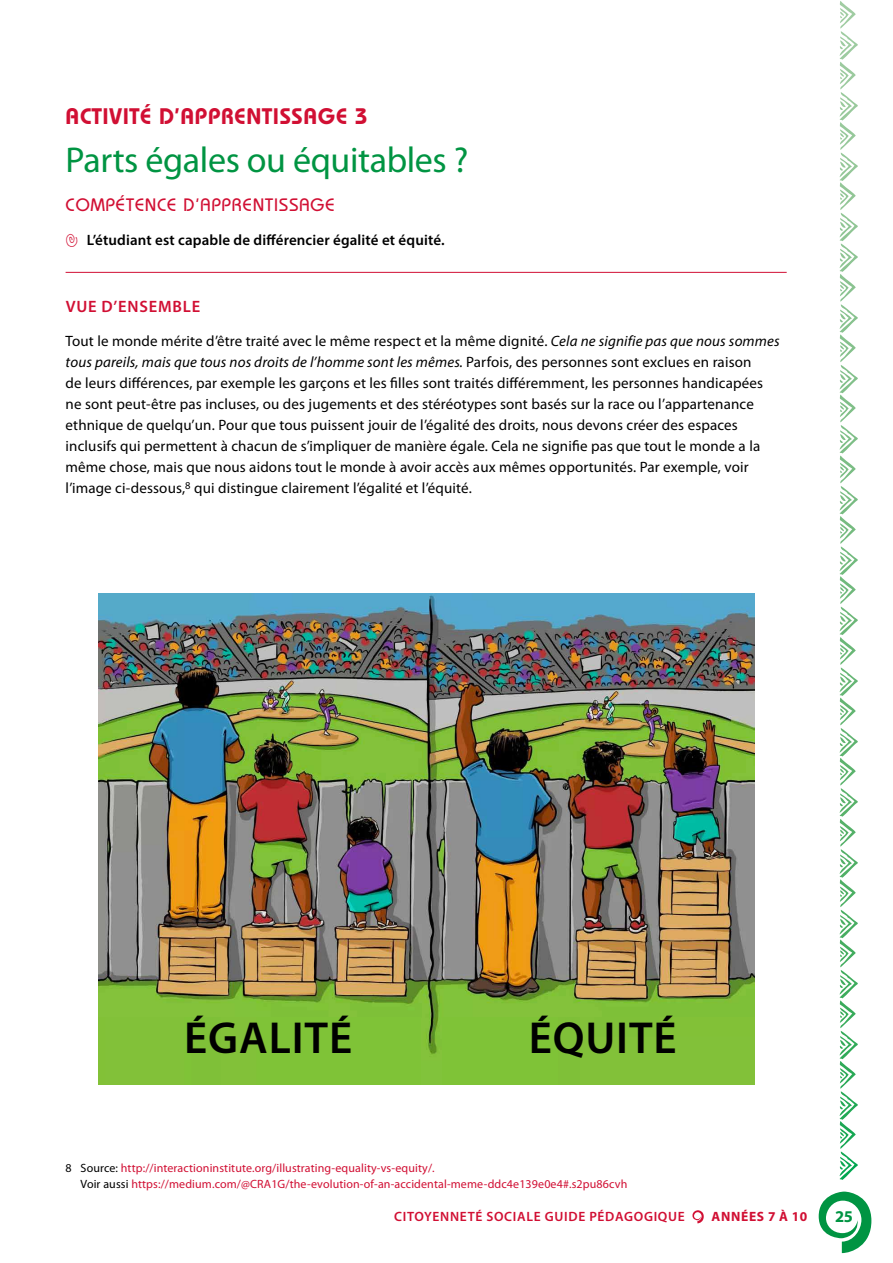
<style>
.page{position:relative;width:893px;height:1263px;background:#fff}
.page>*{position:absolute;margin:0;border:0;box-sizing:border-box;transform-origin:0 0}
.t1{font:600 45px "Myriad Pro";letter-spacing:.02em;color:#000}
.t2{font:36px "Myriad Pro";letter-spacing:-.01em;color:#009442}
.t3{font:600 22.5px "Bauhaus";letter-spacing:.03em;color:#d10f33}
.t4{font:500 18px "Bauhaus";letter-spacing:.06em;color:#d10f33}
.t5{font:600 16.5px "Myriad Pro";letter-spacing:.05em;color:#d10f33}
.t6{font:700 16.5px "Myriad Pro";color:#009442}
.t7{font:15px/21px "Myriad Pro";letter-spacing:.01em;color:#000}
.t8{font:600 15px "Myriad Pro";letter-spacing:.01em;color:#000}
.t9{font:600 13.5px "Myriad Pro";letter-spacing:.055em;color:#d10f33}
.t10{font:700 13.5px "Myriad Pro";letter-spacing:.055em;color:#d10f33}
.t11{font:12px/16.5px "Myriad Pro";letter-spacing:.01em;color:#d10f33}
.s1{font-family:"Pea Deliah's Doodles";font-weight:400;font-size:9.75px;color:#d10f33}
.s2{font-style:italic}
.s3{color:#000}
</style>
<div class="page">
<svg style="left:819px;top:1191px;width:52px;height:62px"></svg>
<svg style="left:839px;top:879px;width:19px;height:241px"></svg>
<svg style="left:692px;top:1210px;width:12px;height:13px"></svg>
<hr style="left:66px;top:272px;width:721px;height:1px;background:#d10f33">
<img style="left:98px;top:593px;width:656px;height:492px">
<div style="left:98px;top:1017px;width:323px;height:68px;background:#7fc337"></div>
<div style="left:442px;top:1017px;width:312px;height:68px;background:#80c138"></div>
<h3 class="t3" style="left:66px;top:102px;width:303px">ACTIVITÉ D’APPRE NTISSAGE 3</h3>
<h2 class="t2" style="left:66px;top:138px;width:404px">Parts égales ou équitables ?</h2>
<p class="t4" style="left:66px;top:195px;width:271px">COMPÉTENCE D’APPRENTISSAGE</p>
<p class="t8" style="left:66px;top:231px;width:380px"><span class="s1">!</span> L’ÉTUDIANT EST CAPABLE DE DIFFÉRENCIER ÉGALITÉ ET ÉQUITÉ.</p>
<p class="t5" style="left:66px;top:296px;width:136px">VUE D’ENSEMBLE</p>
<p class="t7" style="left:66px;top:330px;width:716px">Tout le monde mérite d’être traité avec le même respect et la même dignité. <span class="s2">Cela ne signifie pas que nous sommes tous pareils, mais que tous nos droits de l’homme sont les mêmes.</span> Parfois, des personnes sont exclues en raison<br>de leurs différences, par exemple les garçons et les filles sont traités différemment, les personnes handicapées ne sont peut-être pas incluses, ou des jugements et des stéréotypes sont basés sur la race ou l’appartenance ethnique de quelqu’un. Pour que tous puissent jouir de l’égalité des droits, nous devons créer des espaces inclusifs qui permettent à chacun de s’impliquer de manière égale. Cela ne signifie pas que tout le monde a la même chose, mais que nous aidons tout le monde à avoir accès aux mêmes opportunités. Par exemple, voir l’image ci-dessous,<sup>8</sup> qui distingue clairement l’égalité et l’équité.</p>
<h1 class="t1" style="left:184px;top:1009px;width:170px">ÉGALITÉ</h1>
<h1 class="t1" style="left:529px;top:1009px;width:150px">ÉQUITÉ</h1>
<p class="t11" style="left:81px;top:1159px;width:548px;text-indent:-15px"><span class="s3">8 Source:</span> http://interactioninstitute.org/illustrating-equality-vs-equity/.<br><span class="s3">Voir aussi</span> https://medium.com/@CRA1G/the-evolution-of-an-accidental-meme-ddc4e139e0e4#.s2pu86cvh</p>
<p class="t9" style="left:394px;top:1208px;width:292px">CITOYENNETÉ SOCIALE GUIDE PÉDAGOGIQUE</p>
<p class="t10" style="left:711px;top:1207px;width:97px">ANNÉES 7 À 10</p>
<p class="t6" style="left:835px;top:1205px;width:19px">25</p>
</div>
